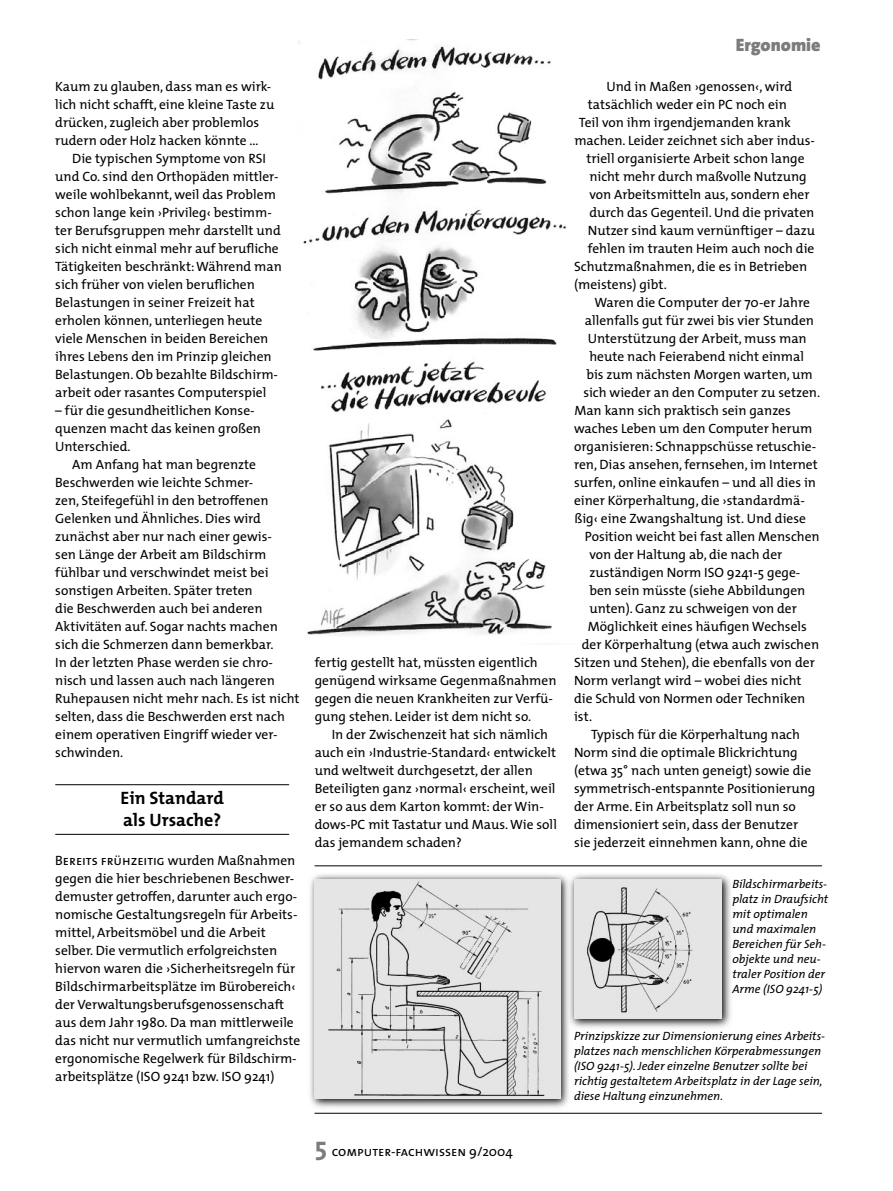
<style>
.page{position:relative;width:893px;height:1191px;background:#fff}
.page>*{position:absolute;margin:0;border:0;box-sizing:border-box;transform-origin:0 0}
.t1{font:700 18px/21.6px "The Mix";color:#000}
.t2{font:900 18px "The Sans";color:#7c7c7c}
.t3{font:13.5px/18px "The Mix";color:#000}
.t4{font:13.5px "The Mix Caps";color:#000}
.t5{font:13.5px "The Sans Caps";color:#000}
.t6{font:italic 12px/15px "The Mix";color:#000}
.s1{font-family:"The Mix"}
.s2{font-family:"The Sans Bold Caps";font-size:27px;color:#7c7c7c}
.s3{font-family:"The Sans"}
</style>
<div class="page">
<img style="left:298px;top:40px;width:268px;height:595px">
<hr style="left:55px;top:784px;width:234px;height:1px;background:#000">
<hr style="left:55px;top:834px;width:234px;height:1px;background:#000">
<svg style="left:310px;top:874px;width:259px;height:234px;background:#bdbdbd"></svg>
<img style="left:315px;top:879px;width:246px;height:220px">
<svg style="left:567px;top:874px;width:164px;height:156px"></svg>
<img style="left:574px;top:879px;width:148px;height:139px">
<hr style="left:315px;top:865px;width:507px;height:1px;background:#000">
<hr style="left:315px;top:1113px;width:507px;height:1px;background:#000">
<p class="t3" style="left:55px;top:77px;width:221px">Kaum zu glauben, dass man es wirk&shy;lich nicht schafft, eine kleine Taste zu drücken, zugleich aber problemlos rudern oder Holz hacken könnte …</p>
<p class="t3" style="left:55px;top:149px;width:228px;text-indent:17px">Die typischen Symptome von RSI und Co. sind den Orthopäden mittler&shy;weile wohlbekannt, weil das Problem schon lange kein ›Privileg‹ bestimm&shy;ter Berufsgruppen mehr darstellt und sich nicht einmal mehr auf berufliche Tätigkeiten beschränkt: Während man sich früher von vielen beruflichen Belastungen in seiner Freizeit hat erholen können, unterliegen heute viele Menschen in beiden Bereichen ihres Lebens den im Prinzip gleichen Belastungen. Ob bezahlte Bildschirm&shy;arbeit oder rasantes Computerspiel</p>
<p class="t3" style="left:55px;top:401px;width:207px">– für die gesundheitlichen Konse&shy;quenzen macht das keinen großen<br>Unterschied.</p>
<p class="t3" style="left:55px;top:455px;width:246px;text-indent:17px">Am Anfang hat man begrenzte Beschwerden wie leichte Schmer-<br>zen, Steifegefühl in den betroffenen Gelenken und Ähnliches. Dies wird zunächst aber nur nach einer gewis-<br>sen Länge der Arbeit am Bildschirm fühlbar und verschwindet meist bei sonstigen Arbeiten. Später treten<br>die Beschwerden auch bei anderen Aktivitäten auf. Sogar nachts machen sich die Schmerzen dann bemerkbar.<br>In der letzten Phase werden sie chro&shy;nisch und lassen auch nach längeren Ruhepausen nicht mehr nach. Es ist nicht selten, dass die Beschwerden erst nach einem operativen Eingriff wieder ver&shy;schwinden.</p>
<h1 class="t1" style="left:120px;top:786px;width:105px">Ein Standard als Ursache?</h1>
<p class="t4" style="left:55px;top:849px;width:242px">Bereits frühzeitig <span class="s1">wurden Maßnahmen</span></p>
<p class="t3" style="left:55px;top:869px;width:247px">gegen die hier beschriebenen Beschwer&shy;demuster getroffen, darunter auch ergo&shy;nomische Gestaltungsregeln für Arbeits&shy;mittel, Arbeitsmöbel und die Arbeit selber. Die vermutlich erfolgreichsten hiervon waren die ›Sicherheitsregeln für Bildschirmarbeitsplätze im Bürobereich‹ der Verwaltungsberufsgenossenschaft aus dem Jahr 1980. Da man mittlerweile das nicht nur vermutlich umfangreichste ergonomische Regelwerk für Bildschirm&shy;arbeitsplätze (ISO 9241 bzw. ISO 9241)</p>
<p class="t3" style="left:315px;top:653px;width:243px">fertig gestellt hat, müssten eigentlich genügend wirksame Gegenmaßnahmen gegen die neuen Krankheiten zur Verfü&shy;gung stehen. Leider ist dem nicht so.</p>
<p class="t3" style="left:315px;top:725px;width:244px;text-indent:17px">In der Zwischenzeit hat sich nämlich auch ein ›Industrie-Standard‹ entwickelt und weltweit durchgesetzt, der allen Beteiligten ganz ›normal‹ erscheint, weil er so aus dem Karton kommt: der Win&shy;dows-PC mit Tastatur und Maus. Wie soll das jemandem schaden?</p>
<p class="t5" style="left:315px;top:1139px;width:200px"><span class="s2">5</span> computer-fachwissen <span class="s3">9/2004</span></p>
<h1 class="t2" style="left:736px;top:30px;width:86px">Ergonomie</h1>
<p class="t3" style="left:606px;top:77px;width:187px">Und in Maßen ›genossen‹, wird</p>
<p class="t3" style="left:588px;top:95px;width:201px">tatsächlich weder ein PC noch ein</p>
<p class="t3" style="left:579px;top:113px;width:214px">Teil von ihm irgendjemanden krank</p>
<p class="t3" style="left:574px;top:131px;width:242px">machen. Leider zeichnet sich aber indus-</p>
<p class="t3" style="left:586px;top:149px;width:220px">triell organisierte Arbeit schon lange</p>
<p class="t3" style="left:589px;top:167px;width:219px">nicht mehr durch maßvolle Nutzung</p>
<p class="t3" style="left:589px;top:185px;width:222px">von Arbeitsmitteln aus, sondern eher</p>
<p class="t3" style="left:589px;top:203px;width:226px">durch das Gegenteil. Und die privaten</p>
<p class="t3" style="left:588px;top:221px;width:229px">Nutzer sind kaum vernünftiger – dazu</p>
<p class="t3" style="left:588px;top:239px;width:228px">fehlen im trauten Heim auch noch die</p>
<p class="t3" style="left:574px;top:257px;width:235px">Schutzmaßnahmen, die es in Betrieben</p>
<p class="t3" style="left:574px;top:275px;width:94px">(meistens) gibt.</p>
<p class="t3" style="left:594px;top:293px;width:217px">Waren die Computer der 70-er Jahre</p>
<p class="t3" style="left:585px;top:311px;width:231px">allenfalls gut für zwei bis vier Stunden</p>
<p class="t3" style="left:588px;top:329px;width:220px">Unterstützung der Arbeit, muss man</p>
<p class="t3" style="left:589px;top:347px;width:216px">heute nach Feierabend nicht einmal</p>
<p class="t3" style="left:586px;top:365px;width:228px">bis zum nächsten Morgen warten, um</p>
<p class="t3" style="left:583px;top:383px;width:238px">sich wieder an den Computer zu setzen.</p>
<p class="t3" style="left:574px;top:401px;width:218px">Man kann sich praktisch sein ganzes</p>
<p class="t3" style="left:574px;top:419px;width:240px">waches Leben um den Computer herum</p>
<p class="t3" style="left:574px;top:437px;width:244px">organisieren: Schnappschüsse retuschie-</p>
<p class="t3" style="left:574px;top:455px;width:245px">ren, Dias ansehen, fernsehen, im Internet</p>
<p class="t3" style="left:574px;top:473px;width:243px">surfen, online einkaufen – und all dies in</p>
<p class="t3" style="left:574px;top:491px;width:232px">einer Körperhaltung, die ›standardmä-</p>
<p class="t3" style="left:574px;top:509px;width:233px">ßig‹ eine Zwangshaltung ist. Und diese</p>
<p class="t3" style="left:585px;top:527px;width:236px">Position weicht bei fast allen Menschen</p>
<p class="t3" style="left:589px;top:545px;width:194px">von der Haltung ab, die nach der</p>
<p class="t3" style="left:589px;top:563px;width:212px">zuständigen Norm ISO 9241-5 gege-</p>
<p class="t3" style="left:589px;top:581px;width:217px">ben sein müsste (siehe Abbildungen</p>
<p class="t3" style="left:589px;top:599px;width:209px">unten). Ganz zu schweigen von der</p>
<p class="t3" style="left:588px;top:617px;width:221px">Möglichkeit eines häufigen Wechsels</p>
<p class="t3" style="left:582px;top:635px;width:239px">der Körperhaltung (etwa auch zwischen</p>
<p class="t3" style="left:574px;top:653px;width:242px">Sitzen und Stehen), die ebenfalls von der</p>
<p class="t3" style="left:574px;top:671px;width:229px">Norm verlangt wird – wobei dies nicht</p>
<p class="t3" style="left:574px;top:689px;width:233px">die Schuld von Normen oder Techniken</p>
<p class="t3" style="left:574px;top:707px;width:20px">ist.</p>
<p class="t3" style="left:591px;top:725px;width:210px">Typisch für die Körperhaltung nach</p>
<p class="t3" style="left:574px;top:743px;width:225px">Norm sind die optimale Blickrichtung</p>
<p class="t3" style="left:574px;top:761px;width:239px">(etwa 35° nach unten geneigt) sowie die</p>
<p class="t3" style="left:574px;top:779px;width:243px">symmetrisch-entspannte Positionierung</p>
<p class="t3" style="left:574px;top:797px;width:223px">der Arme. Ein Arbeitsplatz soll nun so</p>
<p class="t3" style="left:574px;top:815px;width:226px">dimensioniert sein, dass der Benutzer</p>
<p class="t3" style="left:574px;top:833px;width:235px">sie jederzeit einnehmen kann, ohne die</p>
<p class="t6" style="left:732px;top:876px;width:97px">Bildschirmarbeits&shy;platz in Draufsicht mit optimalen und maximalen<br>Bereichen für Seh&shy;objekte und neu&shy;traler Position der<br>Arme (ISO 9241-5)</p>
<p class="t6" style="left:574px;top:1027px;width:253px">Prinzipskizze zur Dimensionierung eines Arbeits&shy;platzes nach menschlichen Körperabmessungen (ISO 9241-5). Jeder einzelne Benutzer sollte bei richtig gestaltetem Arbeitsplatz in der Lage sein, diese Haltung einzunehmen.</p>
</div>
